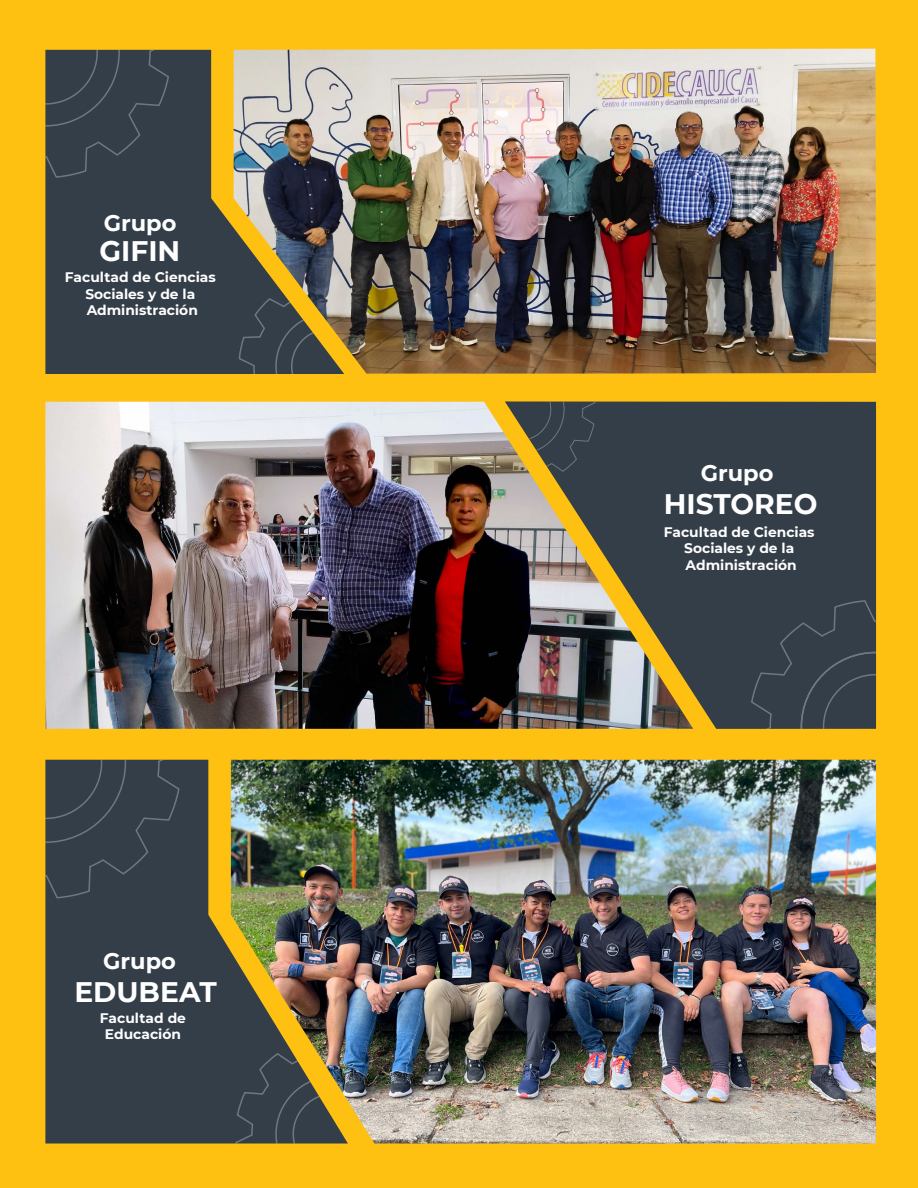
<style>
.page{position:relative;width:918px;height:1188px;background:#ffc111}
.page>*{position:absolute;margin:0;border:0;box-sizing:border-box;transform-origin:0 0}
.t1{font:700 28.2px "Montserrat";color:#fefefe}
.t2{font:700 22.5px "Montserrat";color:#fefefe}
.t3{font:700 13.8px/16.6px "Montserrat";color:#fefefe;text-align:center}
</style>
<div class="page">
<img style="left:234px;top:49px;width:642px;height:325px">
<svg style="left:45px;top:50px;width:299px;height:324px;background:#61625c"></svg>
<img style="left:348px;top:760px;width:528px;height:384px">
<img style="left:45px;top:760px;width:303px;height:384px">
<div style="left:45px;top:760px;width:137px;height:139px;background:#343e49"></div>
<div style="left:45px;top:50px;width:127px;height:129px;background:#343e49"></div>
<svg style="left:238px;top:275px;width:106px;height:99px"></svg>
<svg style="left:234px;top:1035px;width:114px;height:109px"></svg>
<img style="left:45px;top:402px;width:460px;height:327px">
<svg style="left:505px;top:401px;width:371px;height:328px;background:#535553"></svg>
<div style="left:748px;top:599px;width:128px;height:130px;background:#343e49"></div>
<svg style="left:506px;top:402px;width:90px;height:83px"></svg>
<h2 class="t2" style="left:104px;top:207px;width:74px">Grupo</h2>
<p class="t3" style="left:65px;top:268px;width:152px">Facultad de Ciencias<br>Sociales y de la<br>Administración</p>
<h1 class="t1" style="left:100px;top:231px;width:82px">GIFIN</h1>
<h2 class="t2" style="left:103px;top:944px;width:74px">Grupo</h2>
<p class="t3" style="left:100px;top:1009px;width:87px">Facultad de<br>Educación</p>
<h1 class="t1" style="left:74px;top:971px;width:144px">EDUBEAT</h1>
<h2 class="t2" style="left:701px;top:457px;width:74px">Grupo</h2>
<h1 class="t1" style="left:664px;top:484px;width:155px">HISTOREO</h1>
<p class="t3" style="left:664px;top:523px;width:152px">Facultad de Ciencias<br>Sociales y de la<br>Administración</p>
</div>
